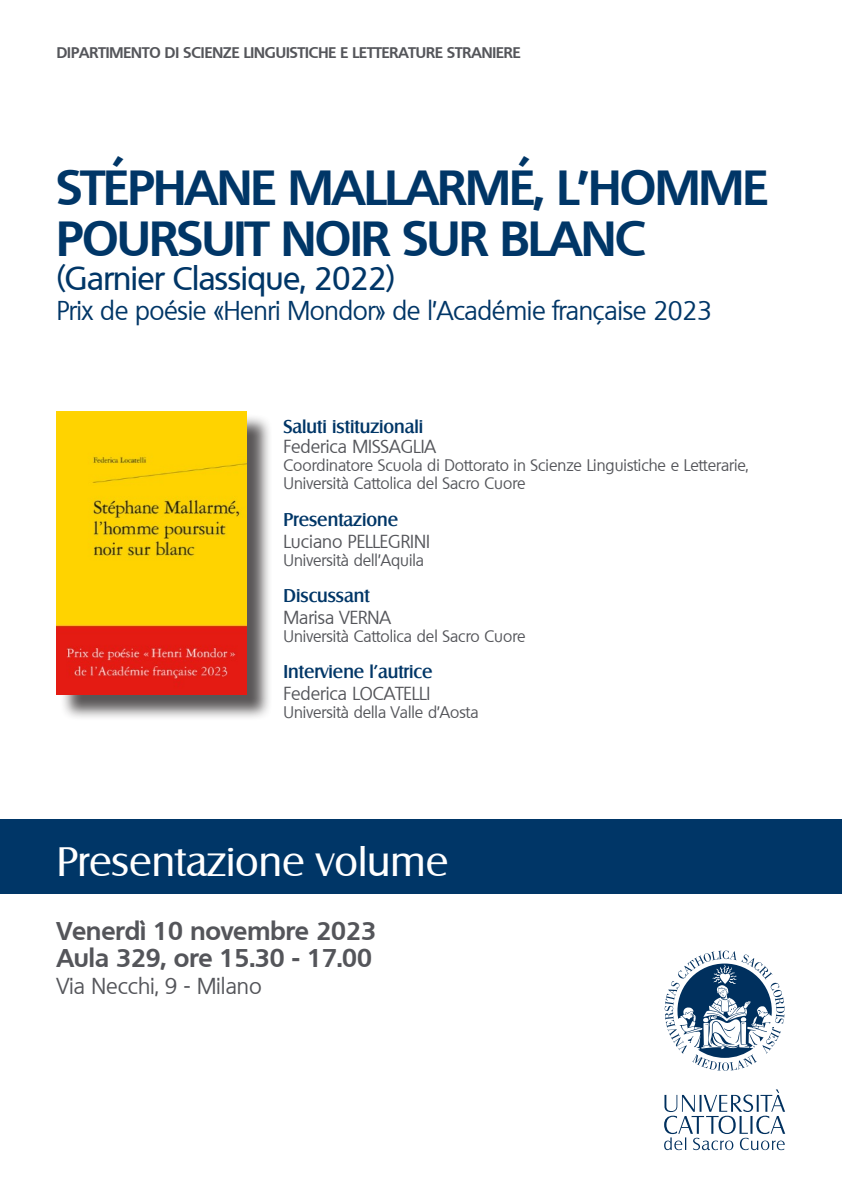
<style>
.page{position:relative;width:842px;height:1191px;background:#fff}
.page>*{position:absolute;margin:0;border:0;box-sizing:border-box;transform-origin:0 0}
.Sottotitolo{font:700 48px/51px "Quebec";letter-spacing:-.015em;color:#003667}
.Evento{font:40px "Salzburg";color:#fff}
.Sottotitolo-2{font:500 32px "Quebec";letter-spacing:-.015em;color:#003667}
.Sottotitolo-3{font:26px "Quebec";letter-spacing:-.015em;color:#003667}
.Data{font:700 25px "Quebec";color:#54555a}
.Luogo{font:22px "Quebec";color:#54555a}
.Titolo_3{font:18px "Quebec";color:#54555a}
.Titolo_3-2{font:500 18px "Salzburg";color:#003667}
.Titolo_3-3{font:16px "Quebec";color:#54555a}
.Fac-Dip{font:700 15px "Quebec";color:#54555a}
</style>
<div class="page">
<div style="left:0;top:819px;width:842px;height:75px;background:#003667"></div>
<svg style="left:665px;top:950px;width:119px;height:121px"></svg>
<svg style="left:664px;top:1089px;width:121px;height:61px"></svg>
<div style="left:60px;top:414px;width:212px;height:306px;background:#231f20;opacity:.75"></div>
<img style="left:57px;top:411px;width:190px;height:283px">
<p class="Fac-Dip" style="left:57px;top:43px;width:465px">DIPARTIMENTO DI SCIENZE LINGUISTICHE E LETTERATURE STRANIERE</p>
<p class="Sottotitolo" style="left:57px;top:161px;width:713px">STÉPHANE MALLARMÉ, L’HOMME<br>POURSUIT NOIR SUR BLANC</p>
<p class="Sottotitolo-2" style="left:57px;top:258px;width:340px">(Garnier Classique, 2022)</p>
<p class="Sottotitolo-3" style="left:57px;top:294px;width:657px">Prix de poésie «Henri Mondor» de l’Académie française 2023</p>
<p class="Titolo_3-2" style="left:283px;top:416px;width:141px">Saluti istituzionali</p>
<p class="Titolo_3" style="left:283px;top:435px;width:154px">Federica MISSAGLIA</p>
<p class="Titolo_3-3" style="left:283px;top:455px;width:467px">Coordinatore Scuola di Dottorato in Scienze Linguistiche e Letterarie,</p>
<p class="Titolo_3-3" style="left:283px;top:473px;width:244px">Università Cattolica del Sacro Cuore</p>
<p class="Titolo_3-2" style="left:283px;top:508px;width:116px">Presentazione</p>
<p class="Titolo_3" style="left:283px;top:529px;width:148px">Luciano PELLEGRINI</p>
<p class="Titolo_3-3" style="left:283px;top:549px;width:142px">Università dell’Aquila</p>
<p class="Titolo_3-2" style="left:283px;top:584px;width:88px">Discussant</p>
<p class="Titolo_3" style="left:283px;top:606px;width:109px">Marisa VERNA</p>
<p class="Titolo_3-3" style="left:283px;top:626px;width:244px">Università Cattolica del Sacro Cuore</p>
<p class="Titolo_3-2" style="left:283px;top:661px;width:150px">Interviene l’autrice</p>
<p class="Titolo_3" style="left:283px;top:682px;width:148px">Federica LOCATELLI</p>
<p class="Titolo_3-3" style="left:283px;top:702px;width:197px">Università della Valle d’Aosta</p>
<p class="Evento" style="left:57px;top:837px;width:393px">Presentazione volume</p>
<p class="Data" style="left:57px;top:914px;width:321px">Venerdì 10 novembre 2023</p>
<p class="Data" style="left:57px;top:941px;width:317px">Aula 329, ore 15.30 - 17.00</p>
<p class="Luogo" style="left:57px;top:972px;width:207px">Via Necchi, 9 - Milano</p>
</div>
